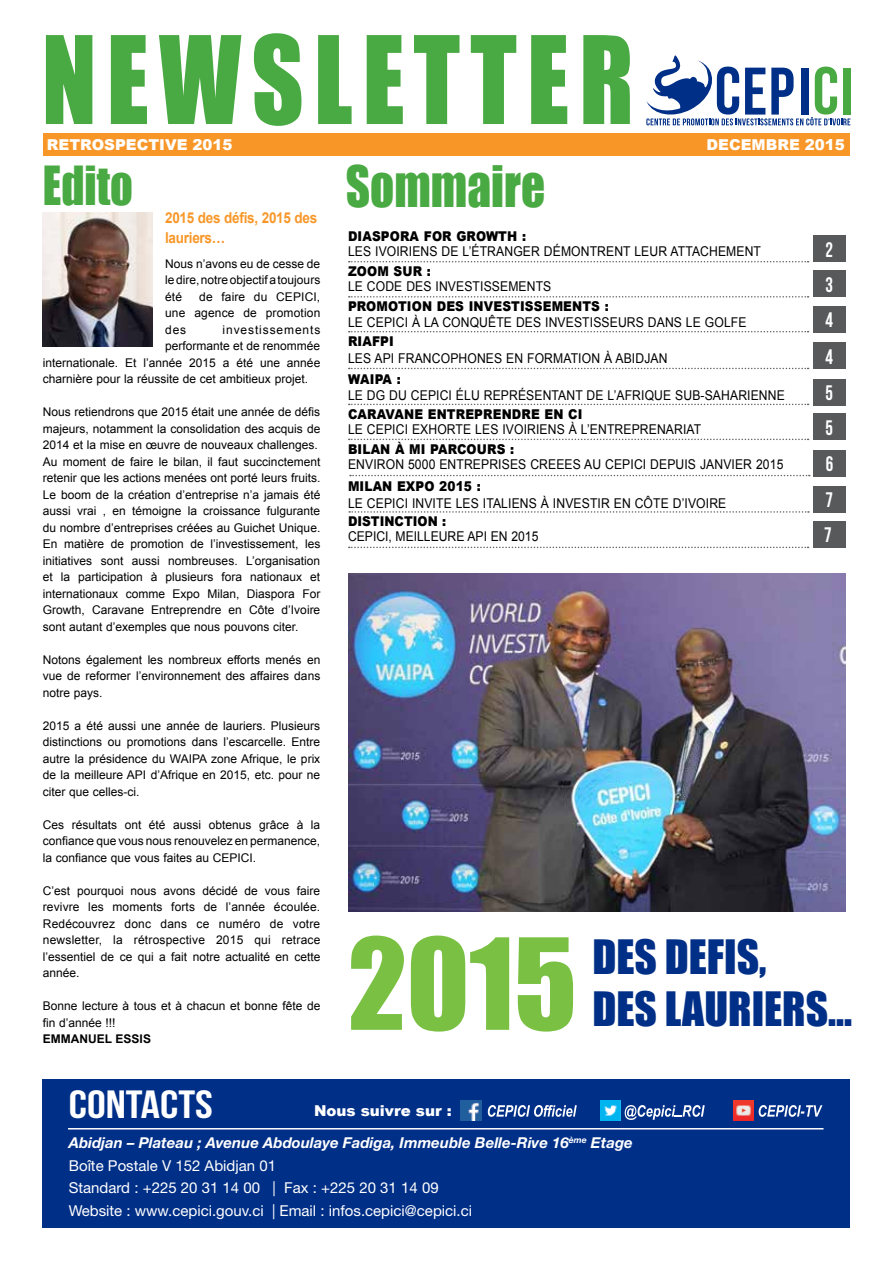
<style>
.page{position:relative;width:893px;height:1263px;background:#fff}
.page>*{position:absolute;margin:0;border:0;box-sizing:border-box;transform-origin:0 0}
.t1{font:117px "Impact";color:#7ac143}
.t2{font:112.5px "Impact";letter-spacing:.1em;color:#49a942;scale:.9 1}
.t3{font:52.5px "Impact";color:#49a942;scale:.9 1}
.t4{font:49.5px "Impact";color:#49a942;scale:.9 1}
.t5{font:43.5px/52.5px "Impact";color:#002f87}
.t6{font:39.3px "Bebas Neue";color:#fff;scale:1.2 1}
.t7{font:21px "Bebas Neue";color:#fff;scale:.9 1}
.t8{font:15px/22.5px "Helvetica Neue";color:#fff}
.t9{font:900 15px "Arial";color:#fff}
.t10{font:700 15px/19.5px "Arial";letter-spacing:-.02em;color:#f89728;scale:.9 1}
.t11{font:13.5px "Arial";letter-spacing:.01em;color:#000;scale:.9 1}
.t12{font:900 13.5px "Arial";letter-spacing:.01em;color:#000;scale:.9 1}
.t13{font:12px/16.5px "Arial";color:#000;text-align:justify}
.t14{font:12px "Arial";letter-spacing:.075em;color:#000}
.t15{font:700 12px "Arial";color:#000}
.s1{font-weight:700;font-style:italic}
</style>
<div class="page">
<img style="left:348px;top:573px;width:497px;height:338px">
<svg style="left:646px;top:55px;width:204px;height:70px"></svg>
<svg style="left:349px;top:404px;width:460px;height:1px"></svg>
<div style="left:813px;top:379px;width:32px;height:26px;background:#58595b"></div>
<img style="left:43px;top:213px;width:109px;height:133px">
<div style="left:44px;top:134px;width:806px;height:22px;background:#f89728"></div>
<svg style="left:349px;top:439px;width:460px;height:1px"></svg>
<div style="left:813px;top:414px;width:32px;height:26px;background:#58595b"></div>
<svg style="left:349px;top:331px;width:460px;height:1px"></svg>
<div style="left:813px;top:306px;width:32px;height:26px;background:#58595b"></div>
<svg style="left:349px;top:511px;width:460px;height:2px"></svg>
<div style="left:813px;top:486px;width:32px;height:27px;background:#58595b"></div>
<svg style="left:349px;top:296px;width:460px;height:2px"></svg>
<svg style="left:349px;top:547px;width:460px;height:1px"></svg>
<div style="left:813px;top:521px;width:32px;height:27px;background:#58595b"></div>
<div style="left:813px;top:271px;width:32px;height:26px;background:#58595b"></div>
<svg style="left:349px;top:368px;width:460px;height:1px"></svg>
<div style="left:813px;top:343px;width:32px;height:26px;background:#58595b"></div>
<div style="left:43px;top:1079px;width:807px;height:148px;background:#002f87"></div>
<svg style="left:488px;top:1105px;width:89px;height:12px"></svg>
<svg style="left:625px;top:1105px;width:80px;height:15px"></svg>
<svg style="left:759px;top:1105px;width:63px;height:12px"></svg>
<img style="left:461px;top:1100px;width:20px;height:20px">
<img style="left:733px;top:1100px;width:21px;height:20px">
<img style="left:600px;top:1100px;width:20px;height:20px">
<hr style="left:68px;top:1128px;width:755px;height:1px;background:#fff">
<div style="left:813px;top:450px;width:32px;height:26px;background:#58595b"></div>
<svg style="left:350px;top:475px;width:460px;height:1px"></svg>
<svg style="left:349px;top:261px;width:460px;height:1px"></svg>
<div style="left:813px;top:236px;width:32px;height:26px;background:#58595b"></div>
<h2 class="t2" style="left:42px;top:-7px;width:659px">NEWSLETTER</h2>
<p class="t9" style="left:47px;top:134px;width:187px">RETROSPECTIVE 2015</p>
<p class="t9" style="left:706px;top:134px;width:140px">DECEMBRE 2015</p>
<h3 class="t4" style="left:43px;top:147px;width:102px">Edito</h3>
<h3 class="t3" style="left:346px;top:146px;width:223px">Sommaire</h3>
<p class="t10" style="left:165px;top:209px;width:171px">2015 des défis, 2015 des lauriers…</p>
<p class="t13" style="left:165px;top:255px;width:157px">Nous n’avons eu de cesse de le dire, notre objectif a toujours été</p>
<p class="t13" style="left:165px;top:288px;width:157px;text-indent:34px">de faire du CEPICI, une agence de promotion des</p>
<p class="t14" style="left:223px;top:322px;width:99px">investissements</p>
<p class="t13" style="left:165px;top:338px;width:157px">performante et de renommée</p>
<p class="t13" style="left:43px;top:354px;width:279px">internationale. Et l’année 2015 a été une année</p>
<p class="t13" style="left:43px;top:371px;width:267px">charnière pour la réussite de cet ambitieux projet.</p>
<p class="t13" style="left:43px;top:404px;width:279px;text-align:left">Nous retiendrons que 2015 était une année de défis majeurs, notamment la consolidation des acquis de 2014 et la mise en œuvre de nouveaux challenges.<br>Au moment de faire le bilan, il faut succinctement retenir que les actions menées ont porté leurs fruits.<br>Le boom de la création d’entreprise n’a jamais été aussi vrai , en témoigne la croissance fulgurante du nombre d’entreprises créées au Guichet Unique.<br>En matière de promotion de l’investissement, les initiatives sont aussi nombreuses. L’organisation et la participation à plusieurs fora nationaux et internationaux comme Expo Milan, Diaspora For Growth, Caravane Entreprendre en Côte d’Ivoire sont autant d’exemples que nous pouvons citer.</p>
<p class="t13" style="left:43px;top:651px;width:279px">Notons également les nombreux efforts menés en vue de reformer l’environnement des affaires dans notre pays.</p>
<p class="t13" style="left:43px;top:717px;width:279px">2015 a été aussi une année de lauriers. Plusieurs distinctions ou promotions dans l’escarcelle. Entre autre la présidence du WAIPA zone Afrique, le prix de la meilleure API d’Afrique en 2015, etc. pour ne citer que celles-ci.</p>
<p class="t13" style="left:43px;top:816px;width:279px">Ces résultats ont été aussi obtenus grâce à la confiance que vous nous renouvelez en permanence, la confiance que vous faites au CEPICI.</p>
<p class="t13" style="left:43px;top:882px;width:279px">C’est pourquoi nous avons décidé de vous faire revivre les moments forts de l’année écoulée.<br>Redécouvrez donc dans ce numéro de votre newsletter, la rétrospective 2015 qui retrace l’essentiel de ce qui a fait notre actualité en cette année.</p>
<p class="t13" style="left:43px;top:998px;width:279px">Bonne lecture à tous et à chacun et bonne fête de fin d’année !!!</p>
<p class="t15" style="left:43px;top:1031px;width:110px">EMMANUEL ESSIS</p>
<p class="t12" style="left:348px;top:227px;width:199px">DIASPORA FOR GROWTH :</p>
<p class="t11" style="left:348px;top:243px;width:460px">LES IVOIRIENS DE L’ÉTRANGER DÉMONTRENT LEUR ATTACHEMENT</p>
<h3 class="t7" style="left:826px;top:238px;width:10px">2</h3>
<p class="t12" style="left:348px;top:262px;width:94px">ZOOM SUR :</p>
<p class="t11" style="left:348px;top:278px;width:227px">LE CODE DES INVESTISSEMENTS</p>
<h3 class="t7" style="left:826px;top:273px;width:10px">3</h3>
<p class="t12" style="left:348px;top:296px;width:291px">PROMOTION DES INVESTISSEMENTS :</p>
<p class="t11" style="left:348px;top:314px;width:444px">LE CEPICI À LA CONQUÊTE DES INVESTISSEURS DANS LE GOLFE</p>
<h3 class="t7" style="left:825px;top:308px;width:10px">4</h3>
<p class="t12" style="left:348px;top:332px;width:52px">RIAFPI</p>
<p class="t11" style="left:348px;top:349px;width:357px">LES API FRANCOPHONES EN FORMATION À ABIDJAN</p>
<h3 class="t7" style="left:825px;top:345px;width:10px">4</h3>
<p class="t12" style="left:348px;top:369px;width:60px">WAIPA :</p>
<p class="t11" style="left:348px;top:387px;width:487px">LE DG DU CEPICI ÉLU REPRÉSENTANT DE L’AFRIQUE SUB-SAHARIENNE</p>
<h3 class="t7" style="left:825px;top:381px;width:10px">5</h3>
<p class="t12" style="left:348px;top:404px;width:262px">CARAVANE ENTREPRENDRE EN CI</p>
<p class="t11" style="left:348px;top:420px;width:394px">LE CEPICI EXHORTE LES IVOIRIENS À L’ENTREPRENARIAT</p>
<h3 class="t7" style="left:825px;top:416px;width:10px">5</h3>
<p class="t12" style="left:348px;top:439px;width:186px">BILAN À MI PARCOURS :</p>
<p class="t11" style="left:348px;top:455px;width:485px">ENVIRON 5000 ENTREPRISES CREEES AU CEPICI DEPUIS JANVIER 2015</p>
<h3 class="t7" style="left:826px;top:452px;width:10px">6</h3>
<p class="t12" style="left:348px;top:477px;width:149px">MILAN EXPO 2015 :</p>
<p class="t11" style="left:348px;top:494px;width:422px">LE CEPICI INVITE LES ITALIENS À INVESTIR EN CÔTE D’IVOIRE</p>
<h3 class="t7" style="left:825px;top:489px;width:10px">7</h3>
<p class="t12" style="left:348px;top:511px;width:111px">DISTINCTION :</p>
<p class="t11" style="left:348px;top:527px;width:213px">CEPICI, MEILLEURE API EN 2015</p>
<h3 class="t7" style="left:824px;top:524px;width:10px">7</h3>
<h1 class="t1" style="left:348px;top:893px;width:230px">2015</h1>
<h3 class="t5" style="left:592px;top:929px;width:261px">DES DEFIS,<br>DES LAURIERS...</h3>
<h3 class="t6" style="left:69px;top:1083px;width:122px">CONTACTS</h3>
<p class="t9" style="left:314px;top:1100px;width:139px">Nous suivre sur :</p>
<p class="t8" style="left:69px;top:1132px;width:566px"><span class="s1">Abidjan – Plateau ; Avenue Abdoulaye Fadiga, Immeuble Belle-Rive 16</span><sup>ème</sup> <span class="s1">Etage </span>Boîte Postale V 152 Abidjan 01<br>Standard : +225 20 31 14 00 | Fax : +225 20 31 14 09<br>Website : www.cepici.gouv.ci | Email : infos.cepici@cepici.ci</p>
</div>
